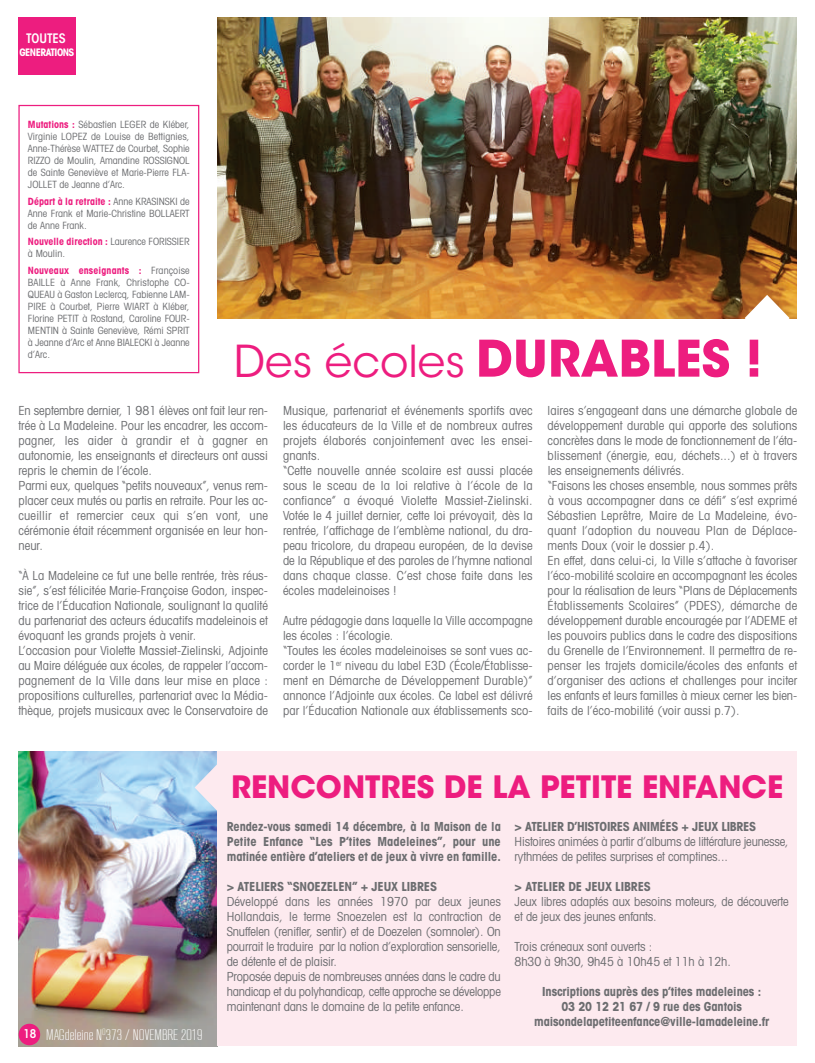
<style>
.page{position:relative;width:815px;height:1063px;background:#fff}
.page>*{position:absolute;margin:0;border:0;box-sizing:border-box;transform-origin:0 0}
.t1{font:43.75px "ITC Avant Garde Std";color:#ed1d7f}
.t2{font:700 30.62px "ITC Avant Garde Std";color:#ed1d7f}
.t3{font:300 15.12px "RB No 2";color:#fff}
.t4{font:600 condensed 13px "ITC Avant Garde Std";color:#fff}
.t5{font:condensed 12.5px/15px "Avant Garde LT";letter-spacing:.005em;color:#6c6d70}
.t6{font:700 condensed 12.5px/15px "Avant Garde LT";letter-spacing:-.01em;color:#6c6d70;text-align:justify}
.t7{font:condensed 12.5px/15px "Avant Garde LT";letter-spacing:-.015em;color:#6c6d70}
.t8{font:700 condensed 10.38px "Avant Garde LT";letter-spacing:-.05em;color:#fff}
.t9{font:condensed 10px/12px "Avant Garde LT";color:#6c6d70;text-align:justify}
.s1{font-weight:700;color:#ed1d7f}
.s2{font-weight:700;font-size:50px}
.s3{font-family:"ITC Avant Garde Std";font-weight:600;font-stretch:condensed;font-size:12px}
</style>
<div class="page">
<img style="left:18px;top:751px;width:199px;height:295px">
<div style="left:19px;top:1024px;width:21px;height:21px;background:#ed1d7f;border-radius:50%"></div>
<img style="left:217px;top:18px;width:580px;height:300px">
<div style="left:18px;top:18px;width:57px;height:57px;background:#ed1d7f"></div>
<div style="left:217px;top:751px;width:580px;height:295px;background:#fdeaef"></div>
<div style="left:18px;top:105px;width:181px;height:268px;border:1px solid #ed1d7f"></div>
<svg style="left:745px;top:295px;width:45px;height:24px"></svg>
<svg style="left:195px;top:764px;width:22px;height:47px"></svg>
<p class="t4" style="left:26px;top:34px;width:41px">TOUTES</p>
<p class="t8" style="left:19px;top:49px;width:56px">GENERATIONS</p>
<p class="t9" style="left:28px;top:119px;width:163px"><span class="s1">Mutations :</span> Sébastien LEGER de Kléber, Virginie LOPEZ de Louise de Bettignies, Anne-Thérèse WATTEZ de Courbet, Sophie RIZZO de Moulin, Amandine ROSSIGNOL de Sainte Geneviève et Marie-Pierre FLA-JOLLET de Jeanne d’Arc.</p>
<p class="t9" style="left:28px;top:196px;width:163px"><span class="s1">Départ à la retraite :</span> Anne KRASINSKI de Anne Frank et Marie-Christine BOLLAERT de Anne Frank.</p>
<p class="t9" style="left:28px;top:236px;width:163px"><span class="s1">Nouvelle direction :</span> Laurence FORISSIER à Moulin.</p>
<p class="t9" style="left:28px;top:265px;width:163px"><span class="s1">Nouveaux enseignants :</span> Françoise BAILLE à Anne Frank, Christophe CO-QUEAU à Gaston Leclercq, Fabienne LAM-PIRE à Courbet, Pierre WIART à Kléber, Florine PETIT à Rostand, Caroline FOUR-MENTIN à Sainte Geneviève, Rémi SPRIT à Jeanne d’Arc et Anne BIALECKI à Jeanne d’Arc.</p>
<h1 class="t1" style="left:234px;top:344px;width:530px">Des écoles <span class="s2">DURABLES !</span></h1>
<p class="t5" style="left:18px;top:405px;width:251px">En septembre dernier, 1 981 élèves ont fait leur ren&shy;trée à La Madeleine. Pour les encadrer, les accom&shy;pagner, les aider à grandir et à gagner en autonomie, les enseignants et directeurs ont aussi repris le chemin de l’école.<br>Parmi eux, quelques “petits nouveaux”, venus rem&shy;placer ceux mutés ou partis en retraite. Pour les ac&shy;cueillir et remercier ceux qui s’en vont, une cérémonie était récemment organisée en leur hon&shy;neur.</p>
<p class="t5" style="left:18px;top:570px;width:251px">“À La Madeleine ce fut une belle rentrée, très réus&shy;sie”, s’est félicitée Marie-Françoise Godon, inspec&shy;trice de l’Éducation Nationale, soulignant la qualité du partenariat des acteurs éducatifs madeleinois et évoquant les grands projets à venir.<br>L’occasion pour Violette Massiet-Zielinski, Adjointe au Maire déléguée aux écoles, de rappeler l’accom&shy;pagnement de la Ville dans leur mise en place : propositions culturelles, partenariat avec la Média&shy;thèque, projets musicaux avec le Conservatoire de</p>
<p class="t5" style="left:283px;top:405px;width:251px">Musique, partenariat et événements sportifs avec les éducateurs de la Ville et de nombreux autres projets élaborés conjointement avec les ensei&shy;gnants.<br>“Cette nouvelle année scolaire est aussi placée sous le sceau de la loi relative à l’école de la confiance” a évoqué Violette Massiet-Zielinski.<br>Votée le 4 juillet dernier, cette loi prévoyait, dès la rentrée, l’affichage de l’emblème national, du dra&shy;peau tricolore, du drapeau européen, de la devise de la République et des paroles de l’hymne national dans chaque classe. C’est chose faite dans les écoles madeleinoises !</p>
<p class="t5" style="left:283px;top:615px;width:251px">Autre pédagogie dans laquelle la Ville accompagne les écoles : l’écologie.<br>“Toutes les écoles madeleinoises se sont vues ac&shy;corder le 1<sup>er</sup> niveau du label E3D (École/Établisse&shy;ment en Démarche de Développement Durable)” annonce l’Adjointe aux écoles. Ce label est délivré par l’Éducation Nationale aux établissements sco-</p>
<p class="t5" style="left:548px;top:405px;width:251px">laires s’engageant dans une démarche globale de développement durable qui apporte des solutions concrètes dans le mode de fonctionnement de l’éta&shy;blissement (énergie, eau, déchets...) et à travers les enseignements délivrés.<br>“Faisons les choses ensemble, nous sommes prêts à vous accompagner dans ce défi” s’est exprimé Sébastien Leprêtre, Maire de La Madeleine, évo&shy;quant l’adoption du nouveau Plan de Déplace&shy;ments Doux (voir le dossier p.4).<br>En effet, dans celui-ci, la Ville s’attache à favoriser l’éco-mobilité scolaire en accompagnant les écoles pour la réalisation de leurs “Plans de Déplacements Établissements Scolaires” (PDES), démarche de développement durable encouragée par l’ADEME et les pouvoirs publics dans le cadre des dispositions du Grenelle de l’Environnement. Il permettra de re&shy;penser les trajets domicile/écoles des enfants et d’organiser des actions et challenges pour inciter les enfants et leurs familles à mieux cerner les bien&shy;faits de l’éco-mobilité (voir aussi p.7).</p>
<p class="t3" style="left:23px;top:1029px;width:181px"><span class="s3">18</span> MAGdeleine N<sup>O</sup>373 / NOVEMBRE 2019</p>
<h2 class="t2" style="left:231px;top:775px;width:554px">RENCONTRES DE LA PETITE ENFANCE</h2>
<p class="t6" style="left:227px;top:820px;width:276px">Rendez-vous samedi 14 décembre, à la Maison de la Petite Enfance “Les P’tites Madeleines”, pour une matinée entière d’ateliers et de jeux à vivre en famille.</p>
<p class="t6" style="left:227px;top:880px;width:212px">&gt; ATELIERS “SNOEZELEN” + JEUX LIBRES</p>
<p class="t5" style="left:227px;top:895px;width:276px">Développé dans les années 1970 par deux jeunes Hollandais, le terme Snoezelen est la contraction de Snuffelen (renifler, sentir) et de Doezelen (somnoler). On pourrait le traduire par la notion d’exploration sensorielle, de détente et de plaisir.<br>Proposée depuis de nombreuses années dans le cadre du handicap et du polyhandicap, cette approche se développe maintenant dans le domaine de la petite enfance.</p>
<p class="t6" style="left:515px;top:820px;width:243px">&gt; ATELIER D’HISTOIRES ANIMÉES + JEUX LIBRES</p>
<p class="t7" style="left:515px;top:835px;width:276px">Histoires animées à partir d’albums de littérature jeunesse, rythmées de petites surprises et comptines...</p>
<p class="t6" style="left:515px;top:880px;width:138px">&gt; ATELIER DE JEUX LIBRES</p>
<p class="t5" style="left:515px;top:895px;width:276px">Jeux libres adaptés aux besoins moteurs, de découverte et de jeux des jeunes enfants.</p>
<p class="t5" style="left:515px;top:940px;width:218px">Trois créneaux sont ouverts :<br>8h30 à 9h30, 9h45 à 10h45 et 11h à 12h.</p>
<p class="t6" style="left:534px;top:985px;width:237px;text-align:center">Inscriptions auprès des p’tites madeleines :<br>03 20 12 21 67 / 9 rue des Gantois maisondelapetiteenfance@ville-lamadeleine.fr</p>
</div>
